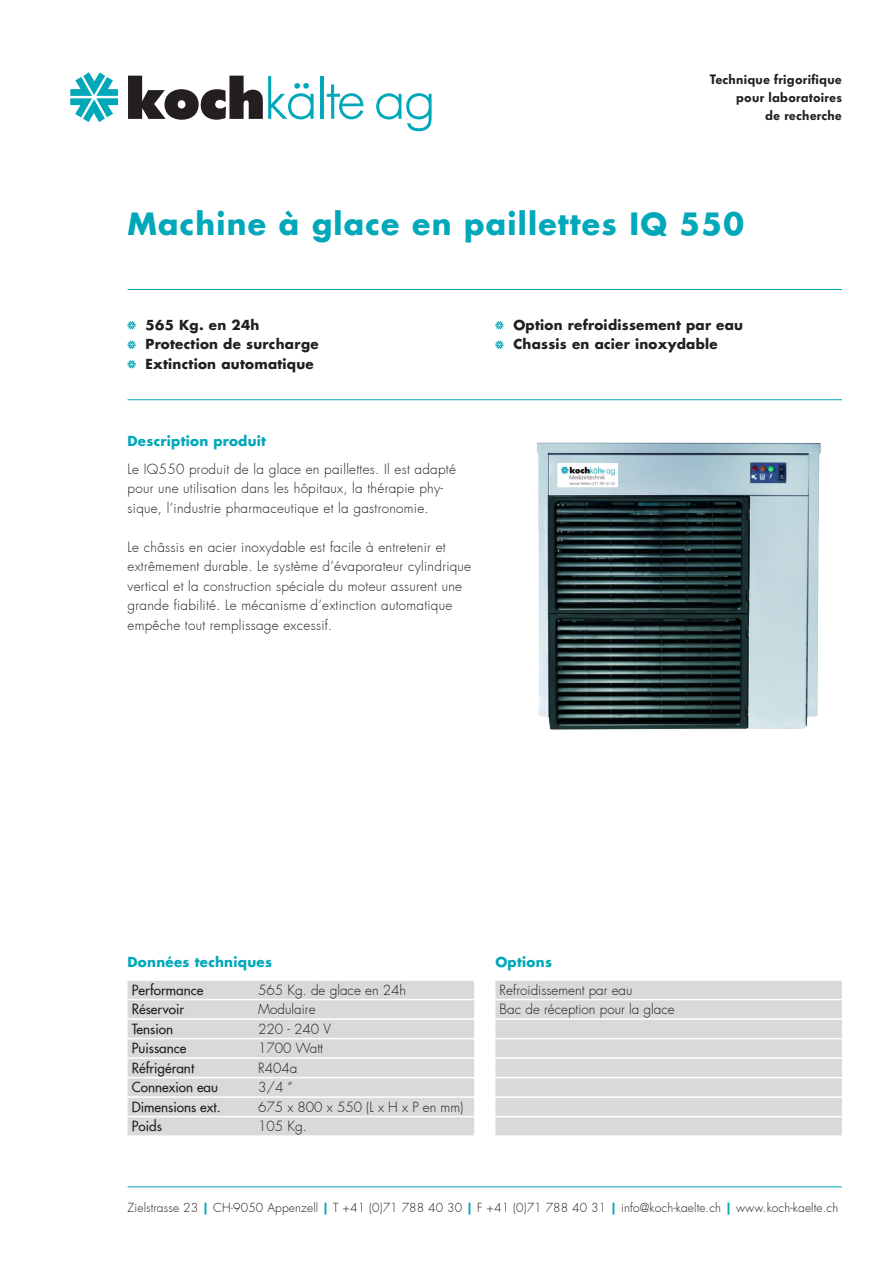
<style>
.page{position:relative;width:893px;height:1263px;background:#fff}
.page>*{position:absolute;margin:0;border:0;box-sizing:border-box;transform-origin:0 0}
.t1{font:700 30px "Futura";letter-spacing:.04em;color:#00a8b9}
.t2{font:300 13.5px/19.5px "Futura";letter-spacing:.02em;color:#231f20}
.Aufzählung{font:700 13.5px "Futura";letter-spacing:.02em;color:#231f20}
.t3{font:300 13.5px/19.5px "Futura";color:#231f20}
.t4{font:500 13.5px "Futura";color:#231f20}
.t5{font:600 13.5px/18px "Futura BQ";letter-spacing:.02em;color:#231f20;text-align:right}
.t6{font:700 13.5px "Futura";letter-spacing:.02em;color:#00a8b9}
.t7{font:300 12px "Futura";letter-spacing:.01em;color:#231f20}
.s1{font-weight:700;color:#00a8b9}
</style>
<div class="page">
<img style="left:537px;top:442px;width:284px;height:288px">
<svg style="left:70px;top:72px;width:48px;height:50px"></svg>
<svg style="left:128px;top:76px;width:186px;height:44px"></svg>
<hr style="left:320px;top:76px;width:3px;height:43px;background:#00a8b9">
<svg style="left:327px;top:84px;width:37px;height:35px"></svg>
<svg style="left:376px;top:93px;width:56px;height:38px"></svg>
<hr style="left:128px;top:289px;width:714px;height:1px;background:#00a8b9">
<hr style="left:128px;top:399px;width:714px;height:1px;background:#00a8b9">
<hr style="left:128px;top:1186px;width:714px;height:1px;background:#00a8b9">
<div style="left:495px;top:981px;width:347px;height:18px;background:#d8d9db"></div>
<div style="left:495px;top:1000px;width:347px;height:18px;background:#d8d9db"></div>
<div style="left:495px;top:1020px;width:347px;height:18px;background:#d8d9db"></div>
<div style="left:495px;top:1039px;width:347px;height:18px;background:#d8d9db"></div>
<div style="left:495px;top:1059px;width:347px;height:18px;background:#d8d9db"></div>
<div style="left:495px;top:1078px;width:347px;height:18px;background:#d8d9db"></div>
<div style="left:495px;top:1098px;width:347px;height:18px;background:#d8d9db"></div>
<div style="left:495px;top:1117px;width:347px;height:18px;background:#d8d9db"></div>
<div style="left:128px;top:981px;width:346px;height:18px;background:#d8d9db"></div>
<div style="left:128px;top:1000px;width:346px;height:18px;background:#d8d9db"></div>
<div style="left:128px;top:1020px;width:346px;height:18px;background:#d8d9db"></div>
<div style="left:128px;top:1039px;width:346px;height:18px;background:#d8d9db"></div>
<div style="left:128px;top:1059px;width:346px;height:18px;background:#d8d9db"></div>
<div style="left:128px;top:1078px;width:346px;height:18px;background:#d8d9db"></div>
<div style="left:128px;top:1098px;width:346px;height:18px;background:#d8d9db"></div>
<div style="left:128px;top:1117px;width:346px;height:18px;background:#d8d9db"></div>
<svg style="left:128px;top:321px;width:8px;height:8px"></svg>
<svg style="left:128px;top:341px;width:8px;height:8px"></svg>
<svg style="left:128px;top:360px;width:8px;height:8px"></svg>
<svg style="left:495px;top:321px;width:8px;height:8px"></svg>
<svg style="left:495px;top:341px;width:8px;height:8px"></svg>
<p class="t5" style="left:710px;top:71px;width:134px">Technique frigorifique pour laboratoires<br>de recherche</p>
<h1 class="t1" style="left:128px;top:204px;width:618px">Machine à glace en paillettes IQ 550</h1>
<p class="Aufzählung" style="left:146px;top:315px;width:115px">565 Kg. en 24h</p>
<p class="Aufzählung" style="left:146px;top:335px;width:175px">Protection de surcharge</p>
<p class="Aufzählung" style="left:146px;top:354px;width:170px">Extinction automatique</p>
<p class="t6" style="left:128px;top:432px;width:140px">Description produit</p>
<p class="t2" style="left:128px;top:460px;width:330px">Le IQ550 produit de la glace en paillettes. Il est adapté pour une utilisation dans les hôpitaux, la thérapie phy&shy;sique, l’industrie pharmaceutique et la gastronomie.</p>
<p class="t2" style="left:128px;top:538px;width:345px">Le châssis en acier inoxydable est facile à entretenir et extrêmement durable. Le système d’évaporateur cylindrique vertical et la construction spéciale du moteur assurent une grande fiabilité. Le mécanisme d’extinction automatique empêche tout remplissage excessif.</p>
<p class="Aufzählung" style="left:513px;top:315px;width:231px">Option refroidissement par eau</p>
<p class="Aufzählung" style="left:513px;top:335px;width:206px">Chassis en acier inoxydable</p>
<p class="t6" style="left:128px;top:953px;width:146px">Données techniques</p>
<p class="t4" style="left:132px;top:981px;width:73px">Performance</p>
<p class="t3" style="left:258px;top:980px;width:150px">565 Kg. de glace en 24h</p>
<p class="t4" style="left:132px;top:1001px;width:54px">Réservoir</p>
<p class="t3" style="left:258px;top:1000px;width:59px">Modulaire</p>
<p class="t4" style="left:132px;top:1020px;width:43px">Tension</p>
<p class="t2" style="left:258px;top:1019px;width:74px">220 - 240 V</p>
<p class="t4" style="left:132px;top:1040px;width:56px">Puissance</p>
<p class="t3" style="left:258px;top:1039px;width:66px">1700 Watt</p>
<p class="t4" style="left:132px;top:1059px;width:64px">Réfrigérant</p>
<p class="t2" style="left:258px;top:1058px;width:41px">R404a</p>
<p class="t4" style="left:132px;top:1079px;width:88px">Connexion eau</p>
<p class="t2" style="left:258px;top:1078px;width:36px">3/4 “</p>
<p class="t4" style="left:132px;top:1098px;width:90px">Dimensions ext.</p>
<p class="t3" style="left:258px;top:1097px;width:207px">675 x 800 x 550 (L x H x P en mm)</p>
<p class="t4" style="left:132px;top:1118px;width:32px">Poids</p>
<p class="t2" style="left:258px;top:1117px;width:50px">105 Kg.</p>
<p class="t6" style="left:495px;top:953px;width:58px">Options</p>
<p class="t3" style="left:500px;top:980px;width:177px">Refroidissement par eau<br>Bac de réception pour la glace</p>
<p class="t7" style="left:128px;top:1200px;width:712px">Zielstrasse 23 <span class="s1">|</span> CH-9050 Appenzell <span class="s1">|</span> T +41 (0)71 788 40 30 <span class="s1">|</span> F +41 (0)71 788 40 31 <span class="s1">|</span> info@koch-kaelte.ch <span class="s1">|</span> www.koch-kaelte.ch</p>
</div>
